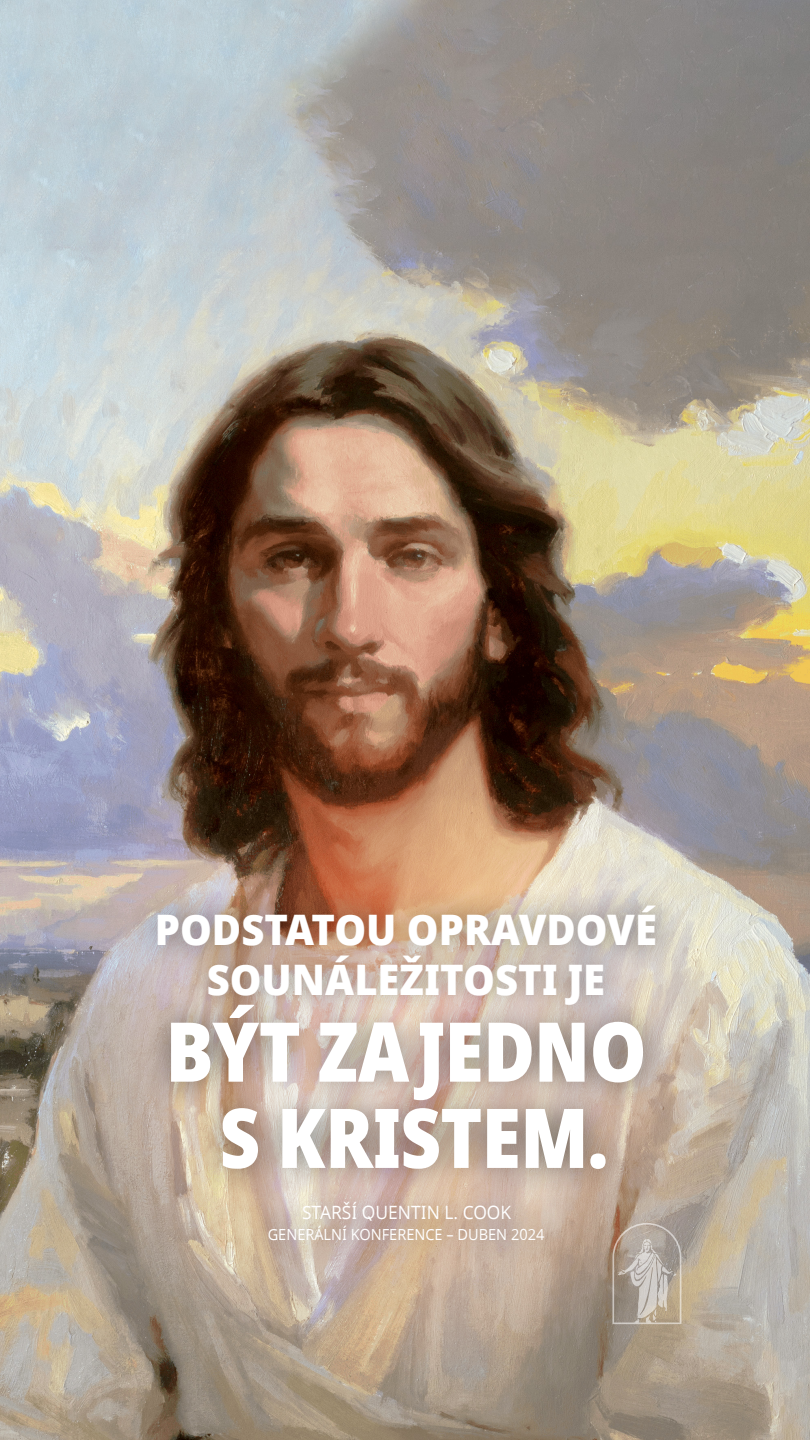
<style>
.page{position:relative;width:810px;height:1440px;background:#fff}
.page>*{position:absolute;margin:0;border:0;box-sizing:border-box;transform-origin:0 0}
.artcl10_p1_figure_image_aside_quote_firs{font:800 82.65px/86.2px "Dots Solid Condlds Lat";letter-spacing:-.01em;color:#fff;text-align:center;scale:.93 1}
.artcl10_p1_figure_image_aside_quote_firs-2{font:800 42.08px/50.2px "Dots Solidlds Lat";color:#fff;text-align:center;scale:.95 1}
.artcl10_p1_figure_image_aside_quote_cita{font:18.38px "Dots Solidlds Lat";color:#fff;scale:.95 1}
.small_para_white{font:15.3px "Dots Solidlds Lat";color:#fff;scale:.95 1}
</style>
<div class="page">
<img style="left:0;top:0;width:810px;height:1440px">
<img style="left:52px;top:672px;width:706px;height:705px;border-radius:50%">
<div style="left:128px;top:878px;width:556px;height:390px;background:#000;opacity:.5"></div>
<svg style="left:612px;top:1223px;width:69px;height:101px;background:#b3a79b"></svg>
<p class="artcl10_p1_figure_image_aside_quote_firs-2" style="left:155px;top:906px;width:530px">PODSTATOU OPRAVDOVÉ<br>SOUNÁLEŽITOSTI JE</p>
<p class="artcl10_p1_figure_image_aside_quote_firs" style="left:165px;top:1010px;width:519px">BÝT ZAJEDNO<br>S KRISTEM.</p>
<p class="artcl10_p1_figure_image_aside_quote_cita" style="left:302px;top:1199px;width:222px">STARŠÍ QUENTIN L. COOK</p>
<p class="small_para_white" style="left:268px;top:1223px;width:293px">GENERÁLNÍ KONFERENCE – DUBEN 2024</p>
</div>
